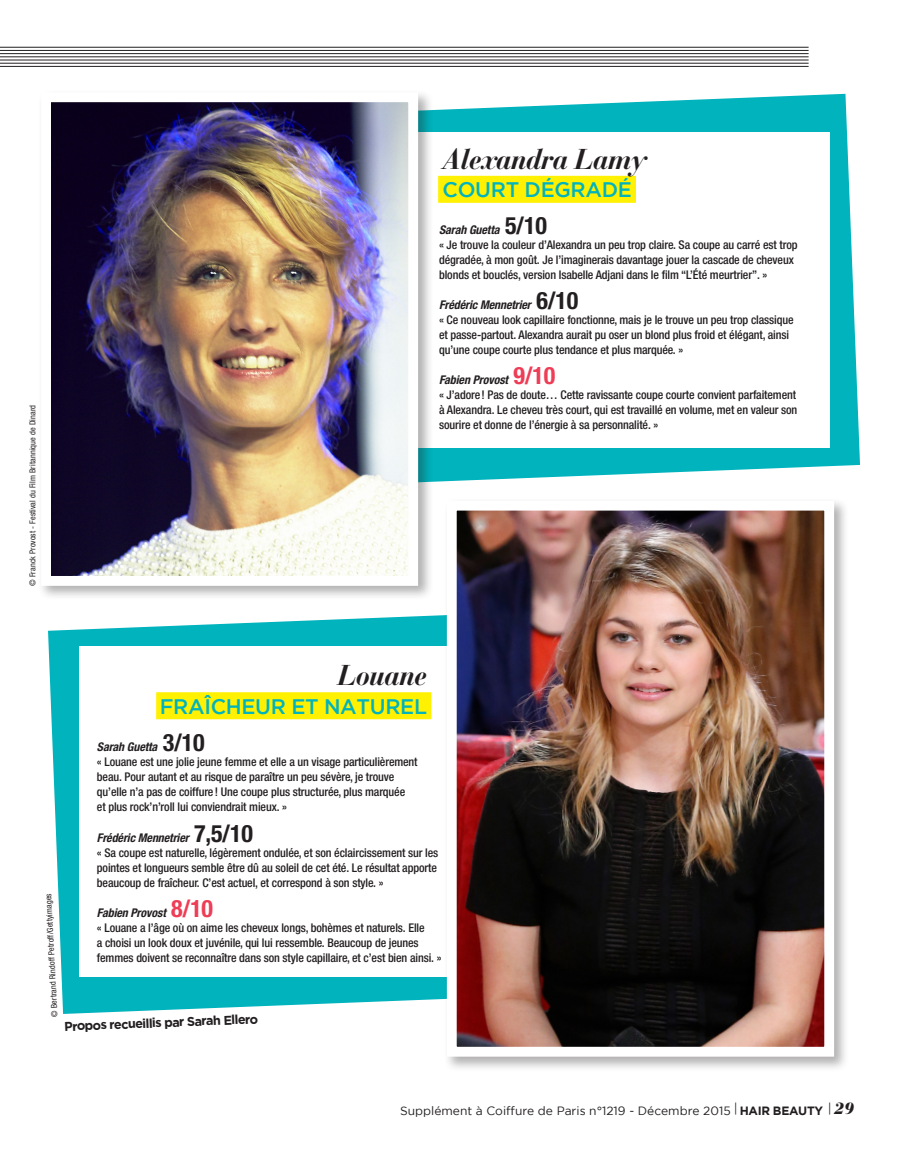
<style>
.page{position:relative;width:915px;height:1149px;background:#fff}
.page>*{position:absolute;margin:0;border:0;box-sizing:border-box;transform-origin:0 0}
._0_SS_PAP_TITRE{font:italic 700 28.5px "Bauer Bodoni";letter-spacing:-.03em;color:#231f20}
._0_SS_PAP_TITRE-2{font:500 21px "Gotham";letter-spacing:-.015em;color:#00b3bd}
.t1{font:italic 900 16.5px "Bauer Bodoni";color:#231f20}
._0_TEXTE_COURANT_LET{font:700 12.75px "Gotham";color:#231f20}
._0_LEGENDE{font:500 condensed 12px/15px "Helvetica Neue";letter-spacing:-.01em;color:#231f20}
._0_LEGENDE-2{font:italic 700 condensed 12px "Helvetica Neue";letter-spacing:-.01em;color:#231f20}
.t2{font:12px "Gotham";color:#231f20}
._0_CREDIT_PHOTO{font:condensed 8.25px "Helvetica Neue";letter-spacing:.01em;color:#231f20}
.s1{font-style:normal;font-size:24px}
.s2{font-style:normal;font-size:24px;color:#ee3d56}
.s3{font-weight:700}
</style>
<div class="page">
<hr style="left:0;top:47px;width:808px;height:1px;background:#231f20">
<hr style="left:0;top:50px;width:808px;height:1px;background:#231f20">
<hr style="left:0;top:53px;width:808px;height:1px;background:#231f20">
<hr style="left:0;top:57px;width:808px;height:1px;background:#231f20">
<hr style="left:0;top:60px;width:808px;height:1px;background:#231f20">
<hr style="left:0;top:63px;width:808px;height:1px;background:#231f20">
<hr style="left:0;top:66px;width:808px;height:1px;background:#231f20">
<svg style="left:433px;top:94px;width:426px;height:388px;fill:#00b3bd"></svg>
<svg style="left:48px;top:615px;width:395px;height:398px;fill:#00b3bd"></svg>
<div style="left:378px;top:132px;width:451px;height:315px;background:#fff"></div>
<div style="left:79px;top:646px;width:451px;height:330px;background:#fff"></div>
<div style="left:443px;top:497px;width:405px;height:574px;background:#231f20;opacity:.35"></div>
<img style="left:457px;top:511px;width:365px;height:534px">
<div style="left:446px;top:500px;width:387px;height:556px;border:10px solid #fff"></div>
<div style="left:38px;top:89px;width:395px;height:512px;background:#231f20;opacity:.35"></div>
<img style="left:52px;top:103px;width:355px;height:471px">
<div style="left:156px;top:692px;width:275px;height:27px;background:#fff101"></div>
<div style="left:438px;top:176px;width:197px;height:27px;background:#fff101"></div>
<p class="_0_CREDIT_PHOTO" style="left:28px;top:585px;width:182px;rotate:-90deg">© Franck Provost - Festival du Film Britannique de Dinard</p>
<p class="_0_SS_PAP_TITRE" style="left:442px;top:141px;width:206px">Alexandra Lamy</p>
<p class="_0_SS_PAP_TITRE-2" style="left:442px;top:178px;width:191px">COURT DÉGRADÉ</p>
<p class="_0_LEGENDE-2" style="left:439px;top:222px;width:109px">Sarah Guetta <span class="s1">5/10</span></p>
<p class="_0_LEGENDE" style="left:439px;top:237px;width:360px">« Je trouve la couleur d’Alexandra un peu trop claire. Sa coupe au carré est trop dégradée, à mon goût. Je l’imaginerais davantage jouer la cascade de cheveux blonds et bouclés, version Isabelle Adjani dans le film “L’Été meurtrier”. »</p>
<p class="_0_LEGENDE-2" style="left:439px;top:297px;width:140px">Frédéric Mennetrier <span class="s1">6/10</span></p>
<p class="_0_LEGENDE" style="left:439px;top:312px;width:356px">« Ce nouveau look capillaire fonctionne, mais je le trouve un peu trop classique et passe-partout. Alexandra aurait pu oser un blond plus froid et élégant, ainsi qu’une coupe courte plus tendance et plus marquée. »</p>
<p class="_0_LEGENDE-2" style="left:439px;top:372px;width:118px">Fabien Provost <span class="s2">9/10</span></p>
<p class="_0_LEGENDE" style="left:439px;top:387px;width:359px;text-align:justify">« J’adore! Pas de doute… Cette ravissante coupe courte convient parfaitement à Alexandra. Le cheveu très court, qui est travaillé en volume, met en valeur son sourire et donne de l’énergie à sa personnalité. »</p>
<p class="_0_SS_PAP_TITRE" style="left:338px;top:657px;width:91px">Louane</p>
<p class="_0_SS_PAP_TITRE-2" style="left:160px;top:694px;width:269px">FRAÎCHEUR ET NATUREL</p>
<p class="_0_LEGENDE-2" style="left:97px;top:739px;width:109px">Sarah Guetta <span class="s1">3/10</span></p>
<p class="_0_LEGENDE" style="left:97px;top:754px;width:322px">« Louane est une jolie jeune femme et elle a un visage particulièrement beau. Pour autant et au risque de paraître un peu sévère, je trouve qu’elle n’a pas de coiffure! Une coupe plus structurée, plus marquée<br>et plus rock’n’roll lui conviendrait mieux. »</p>
<p class="_0_LEGENDE-2" style="left:97px;top:829px;width:157px">Frédéric Mennetrier <span class="s1">7,5/10</span></p>
<p class="_0_LEGENDE" style="left:97px;top:844px;width:343px;text-align:justify">« Sa coupe est naturelle, légèrement ondulée, et son éclaircissement sur les pointes et longueurs semble être dû au soleil de cet été. Le résultat apporte beaucoup de fraîcheur. C’est actuel, et correspond à son style. »</p>
<p class="_0_LEGENDE-2" style="left:97px;top:904px;width:118px">Fabien Provost <span class="s2">8/10</span></p>
<p class="_0_LEGENDE" style="left:97px;top:919px;width:346px">« Louane a l’âge où on aime les cheveux longs, bohèmes et naturels. Elle<br>a choisi un look doux et juvénile, qui lui ressemble. Beaucoup de jeunes femmes doivent se reconnaître dans son style capillaire, et c’est bien ainsi. »</p>
<p class="_0_CREDIT_PHOTO" style="left:50px;top:1016px;width:125px;rotate:-93deg">© Bertrand Rindoff Petroff/Gettyimages</p>
<p class="_0_TEXTE_COURANT_LET" style="left:64px;top:1018px;width:195px;rotate:-2deg">Propos recueillis par Sarah Ellero</p>
<p class="t2" style="left:400px;top:1103px;width:432px">Supplément à Coiffure de Paris n°1219 - Décembre 2015 <sup>|</sup> <span class="s3">HAIR BEAUTY</span> <sup>|</sup></p>
<p class="t1" style="left:833px;top:1097px;width:22px">29</p>
</div>
